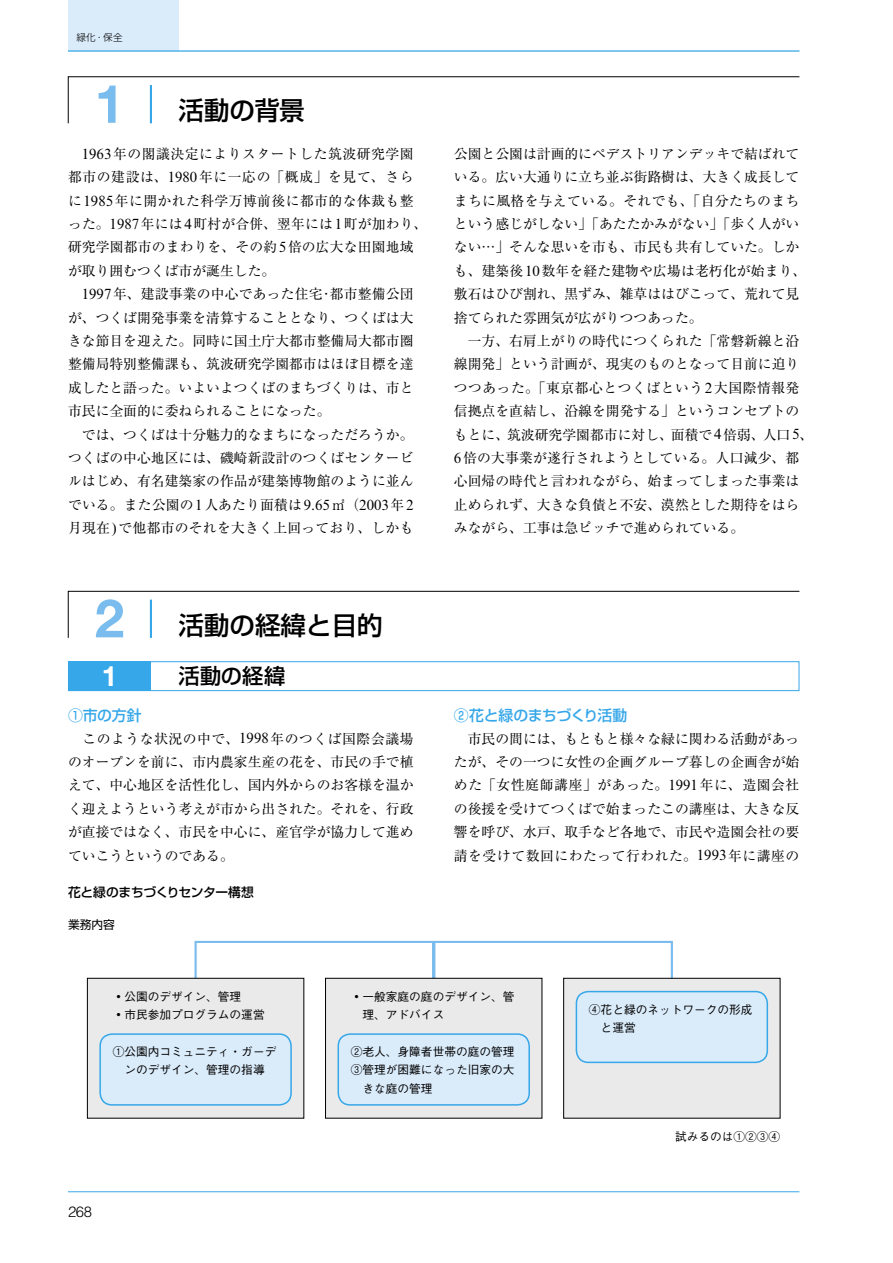
<style>
.page{position:relative;width:893px;height:1263px;background:#fff}
.page>*{position:absolute;margin:0;border:0;box-sizing:border-box;transform-origin:0 0}
.t1{font:700 53.1px "Helvetica Neue LT Std";color:#79bced}
.t2{font:700 28.05px "Helvetica Neue LT Std";color:#fff}
.t3{font:500 25.5px "Shin Go Pro";color:#000}
.t4{font:500 21.3px "Shin Go Pro";letter-spacing:.005em;color:#000}
.t5{font:500 14.85px "Shin Go Pro";letter-spacing:-.02em;color:#36a7e9}
.t6{font:300 14.85px "Helvetica LT Std";color:#000}
.t7{font:13.8px/23.4px "Ryumin Pro";color:#000;text-align:justify}
.t8{font:13.8px/23.4px "Ryumin Pro";letter-spacing:.03em;color:#000}
.t9{font:500 12.75px "Shin Go Pro";letter-spacing:-.025em;color:#000}
.t10{font:500 11.7px/18px "Gothic BBB Pro";color:#000}
.t11{font:11.7px "Shin Go Pro";color:#000}
.t12{font:300 9.6px "Shin Go Pro";color:#000}
.s1{font-family:"Times New Roman MT Std";font-size:14.85px}
</style>
<div class="page">
<div style="left:68px;top:0;width:111px;height:51px;background:#daebfa"></div>
<hr style="left:68px;top:50px;width:731px;height:2px;background:#36a7e9">
<hr style="left:68px;top:1191px;width:731px;height:1px;background:#36a7e9">
<div style="left:195px;top:941px;width:478px;height:51px;border:2px solid #79bced"></div>
<hr style="left:432px;top:942px;width:3px;height:49px;background:#79bced">
<div style="left:325px;top:978px;width:217px;height:140px;background:#eaeaea"></div>
<div style="left:325px;top:978px;width:217px;height:140px;border:1px solid #000"></div>
<svg style="left:68px;top:76px;width:732px;height:48px"></svg>
<hr style="left:150px;top:85px;width:2px;height:38px;background:#36a7e9">
<svg style="left:68px;top:591px;width:732px;height:47px"></svg>
<hr style="left:150px;top:600px;width:2px;height:38px;background:#36a7e9">
<div style="left:68px;top:661px;width:731px;height:30px;border:1px solid #36a7e9"></div>
<div style="left:68px;top:661px;width:83px;height:30px;background:#36a7e9"></div>
<svg style="left:337px;top:1033px;width:193px;height:72px"></svg>
<div style="left:564px;top:978px;width:216px;height:140px;background:#eaeaea"></div>
<div style="left:563px;top:978px;width:217px;height:140px;border:1px solid #000"></div>
<svg style="left:575px;top:990px;width:194px;height:72px"></svg>
<div style="left:87px;top:978px;width:217px;height:140px;background:#eaeaea"></div>
<div style="left:87px;top:978px;width:217px;height:140px;border:1px solid #000"></div>
<svg style="left:99px;top:1033px;width:193px;height:72px"></svg>
<p class="t12" style="left:77px;top:30px;width:48px">緑化・保全</p>
<p class="t1" style="left:95px;top:71px;width:31px">1</p>
<p class="t3" style="left:179px;top:90px;width:128px">活動の背景</p>
<p class="t8" style="left:68px;top:141px;width:361px;text-indent:14px"><span class="s1">1963</span>年の閣議決定によりスタートした筑波研究学園都市の建設は、<span class="s1">1980</span>年に一応の「概成」を見て、さらに<span class="s1">1985</span>年に開かれた科学万博前後に都市的な体裁も整った。<span class="s1">1987</span>年には<span class="s1">4</span>町村が合併、翌年には<span class="s1">1</span>町が加わり、研究学園都市のまわりを、その約<span class="s1">5</span>倍の広大な田園地域が取り囲むつくば市が誕生した。</p>
<p class="t7" style="left:68px;top:281px;width:347px;text-indent:14px"><span class="s1">1997</span>年、建設事業の中心であった住宅･都市整備公団が、つくば開発事業を清算することとなり、つくばは大きな節目を迎えた。同時に国土庁大都市整備局大都市圏整備局特別整備課も、筑波研究学園都市はほぼ目標を達成したと語った。いよいよつくばのまちづくりは、市と市民に全面的に委ねられることになった。</p>
<p class="t7" style="left:68px;top:422px;width:347px;text-indent:14px">では、つくばは十分魅力的なまちになっただろうか。つくばの中心地区には、磯崎新設計のつくばセンタービルはじめ、有名建築家の作品が建築博物館のように並んでいる。また公園の<span class="s1">1</span>人あたり面積は<span class="s1">9.65</span>㎡（<span class="s1">2003</span>年<span class="s1">2</span>月現在<span class="s1">)</span>で他都市のそれを大きく上回っており、しかも</p>
<p class="t1" style="left:95px;top:585px;width:31px">2</p>
<p class="t3" style="left:179px;top:604px;width:206px">活動の経緯と目的</p>
<p class="t2" style="left:102px;top:659px;width:17px">1</p>
<p class="t4" style="left:179px;top:659px;width:108px">活動の経緯</p>
<p class="t5" style="left:68px;top:703px;width:75px">①市の方針</p>
<p class="t7" style="left:68px;top:726px;width:347px;text-indent:14px">このような状況の中で、<span class="s1">1998</span>年のつくば国際会議場のオープンを前に、市内農家生産の花を、市民の手で植えて、中心地区を活性化し、国内外からのお客様を温かく迎えようという考えが市から出された。それを、行政が直接ではなく、市民を中心に、産官学が協力して進めていこうというのである。</p>
<p class="t9" style="left:68px;top:881px;width:187px">花と緑のまちづくりセンター構想</p>
<p class="t11" style="left:68px;top:915px;width:48px">業務内容</p>
<p class="t7" style="left:454px;top:141px;width:354px;text-align:left">公園と公園は計画的にペデストリアンデッキで結ばれている。広い大通りに立ち並ぶ街路樹は、大きく成長してまちに風格を与えている。それでも、「自分たちのまちという感じがしない」「あたたかみがない」「歩く人がいない…」そんな思いを市も、市民も共有していた。しかも、建築後<span class="s1">10</span>数年を経た建物や広場は老朽化が始まり、敷石はひび割れ、黒ずみ、雑草ははびこって、荒れて見捨てられた雰囲気が広がりつつあった。</p>
<p class="t7" style="left:454px;top:328px;width:361px;text-align:left">　一方、右肩上がりの時代につくられた「常磐新線と沿線開発」という計画が、現実のものとなって目前に迫りつつあった。「東京都心とつくばという<span class="s1">2</span>大国際情報発信拠点を直結し、沿線を開発する」というコンセプトのもとに、筑波研究学園都市に対し、面積で<span class="s1">4</span>倍弱、人口<span class="s1">5</span>、<br><span class="s1">6</span>倍の大事業が遂行されようとしている。人口減少、都心回帰の時代と言われながら、始まってしまった事業は止められず、大きな負債と不安、漠然とした期待をはらみながら、工事は急ピッチで進められている。</p>
<p class="t5" style="left:454px;top:703px;width:175px">②花と緑のまちづくり活動</p>
<p class="t7" style="left:454px;top:726px;width:347px">　市民の間には、もともと様々な緑に関わる活動があったが、その一つに女性の企画グループ暮しの企画舎が始めた「女性庭師講座」があった。<span class="s1">1991</span>年に、造園会社の後援を受けてつくばで始まったこの講座は、大きな反響を呼び、水戸、取手など各地で、市民や造園会社の要請を受けて数回にわたって行われた。<span class="s1">1993</span>年に講座の</p>
<p class="t10" style="left:113px;top:986px;width:130px">•公園のデザイン、管理</p>
<p class="t10" style="left:113px;top:1004px;width:154px">•市民参加プログラムの運営</p>
<p class="t10" style="left:113px;top:1041px;width:165px;text-align:center">①公園内コミュニティ・ガーデンのデザイン、管理の指導</p>
<p class="t6" style="left:68px;top:1202px;width:26px">268</p>
<p class="t10" style="left:362px;top:986px;width:154px;text-indent:-12px">•一般家庭の庭のデザイン、管理、アドバイス</p>
<p class="t10" style="left:351px;top:1041px;width:165px">②老人、身障者世帯の庭の管理</p>
<p class="t10" style="left:362px;top:1059px;width:154px;text-indent:-12px">③管理が困難になった旧家の大きな庭の管理</p>
<p class="t10" style="left:601px;top:999px;width:154px;text-indent:-12px">④花と緑のネットワークの形成と運営</p>
<p class="t10" style="left:675px;top:1126px;width:107px">試みるのは①②③④</p>
</div>
